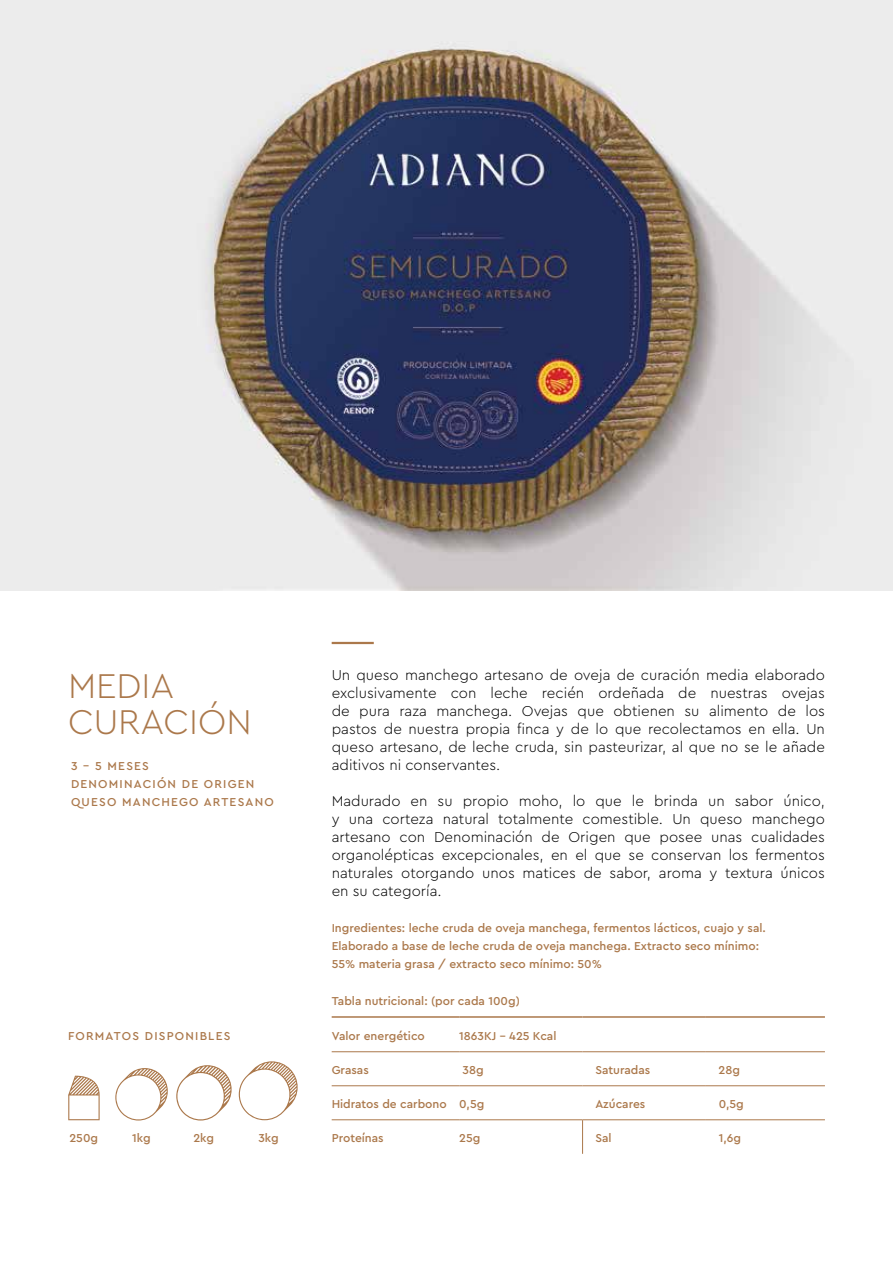
<style>
.page{position:relative;width:893px;height:1263px;background:#fff}
.page>*{position:absolute;margin:0;border:0;box-sizing:border-box;transform-origin:0 0}
.t1{font:300 36px/36px "Cera Pro";color:#ab784b}
.t2{font:300 15px/18px "Cera Pro";color:#000;text-align:justify}
.t3{font:500 12px/18px "Cera Pro";color:#ab784b}
.t4{font:500 12px/18px "Cera Pro";letter-spacing:.1em;color:#ab784b}
</style>
<div class="page">
<img style="left:0;top:0;width:893px;height:590px">
<svg style="left:115px;top:1068px;width:53px;height:53px"></svg>
<svg style="left:176px;top:1061px;width:122px;height:60px"></svg>
<svg style="left:68px;top:1076px;width:32px;height:44px"></svg>
<hr style="left:332px;top:642px;width:42px;height:2px;background:#ab784b">
<hr style="left:332px;top:1051px;width:127px;height:1px;background:#ab784b">
<hr style="left:459px;top:1051px;width:124px;height:1px;background:#ab784b">
<hr style="left:583px;top:1051px;width:123px;height:1px;background:#ab784b">
<hr style="left:706px;top:1051px;width:119px;height:1px;background:#ab784b">
<hr style="left:332px;top:1085px;width:127px;height:1px;background:#ab784b">
<hr style="left:459px;top:1085px;width:124px;height:1px;background:#ab784b">
<hr style="left:583px;top:1085px;width:123px;height:1px;background:#ab784b">
<hr style="left:706px;top:1085px;width:119px;height:1px;background:#ab784b">
<hr style="left:332px;top:1119px;width:127px;height:1px;background:#ab784b">
<hr style="left:459px;top:1119px;width:124px;height:1px;background:#ab784b">
<hr style="left:583px;top:1119px;width:123px;height:1px;background:#ab784b">
<hr style="left:706px;top:1119px;width:119px;height:1px;background:#ab784b">
<hr style="left:332px;top:1016px;width:127px;height:2px;background:#ab784b">
<hr style="left:459px;top:1016px;width:124px;height:2px;background:#ab784b">
<hr style="left:583px;top:1016px;width:123px;height:2px;background:#ab784b">
<hr style="left:706px;top:1016px;width:119px;height:2px;background:#ab784b">
<hr style="left:582px;top:1120px;width:1px;height:34px;background:#ab784b">
<h1 class="t1" style="left:68px;top:666px;width:185px">MEDIA<br>CURACIÓN</h1>
<p class="t4" style="left:71px;top:756px;width:204px">3 - 5 MESES<br>DENOMINACIÓN DE ORIGEN<br>QUESO MANCHEGO ARTESANO</p>
<p class="t4" style="left:68px;top:1026px;width:164px">FORMATOS DISPONIBLES</p>
<p class="t3" style="left:69px;top:1128px;width:30px">250g</p>
<p class="t3" style="left:132px;top:1128px;width:20px">1kg</p>
<p class="t3" style="left:193px;top:1128px;width:22px">2kg</p>
<p class="t3" style="left:258px;top:1128px;width:22px">3kg</p>
<p class="t2" style="left:332px;top:665px;width:495px">Un queso manchego artesano de oveja de curación media elaborado exclusivamente con leche recién ordeñada de nuestras ovejas de pura raza manchega. Ovejas que obtienen su alimento de los pastos de nuestra propia finca y de lo que recolectamos en ella. Un queso artesano, de leche cruda, sin pasteurizar, al que no se le añade aditivos ni conservantes.</p>
<p class="t2" style="left:332px;top:791px;width:495px">Madurado en su propio moho, lo que le brinda un sabor único, y una corteza natural totalmente comestible. Un queso manchego artesano con Denominación de Origen que posee unas cualidades organolépticas excepcionales, en el que se conservan los fermentos naturales otorgando unos matices de sabor, aroma y textura únicos en su categoría.</p>
<p class="t3" style="left:332px;top:918px;width:436px">Ingredientes: leche cruda de oveja manchega, fermentos lácticos, cuajo y sal.<br>Elaborado a base de leche cruda de oveja manchega. Extracto seco mínimo:<br>55% materia grasa / extracto seco mínimo: 50%</p>
<p class="t3" style="left:332px;top:991px;width:190px">Tabla nutricional: (por cada 100g)</p>
<p class="t3" style="left:332px;top:1026px;width:95px">Valor energético</p>
<p class="t3" style="left:459px;top:1026px;width:99px">1863KJ - 425 Kcal</p>
<p class="t3" style="left:332px;top:1060px;width:39px">Grasas</p>
<p class="t3" style="left:463px;top:1060px;width:23px">38g</p>
<p class="t3" style="left:595px;top:1060px;width:57px">Saturadas</p>
<p class="t3" style="left:719px;top:1060px;width:23px">28g</p>
<p class="t3" style="left:332px;top:1094px;width:154px">Hidratos de carbono 0,5g</p>
<p class="t3" style="left:595px;top:1094px;width:52px">Azúcares</p>
<p class="t3" style="left:719px;top:1094px;width:27px">0,5g</p>
<p class="t3" style="left:332px;top:1128px;width:54px">Proteínas</p>
<p class="t3" style="left:459px;top:1128px;width:23px">25g</p>
<p class="t3" style="left:595px;top:1128px;width:18px">Sal</p>
<p class="t3" style="left:719px;top:1128px;width:24px">1,6g</p>
</div>
